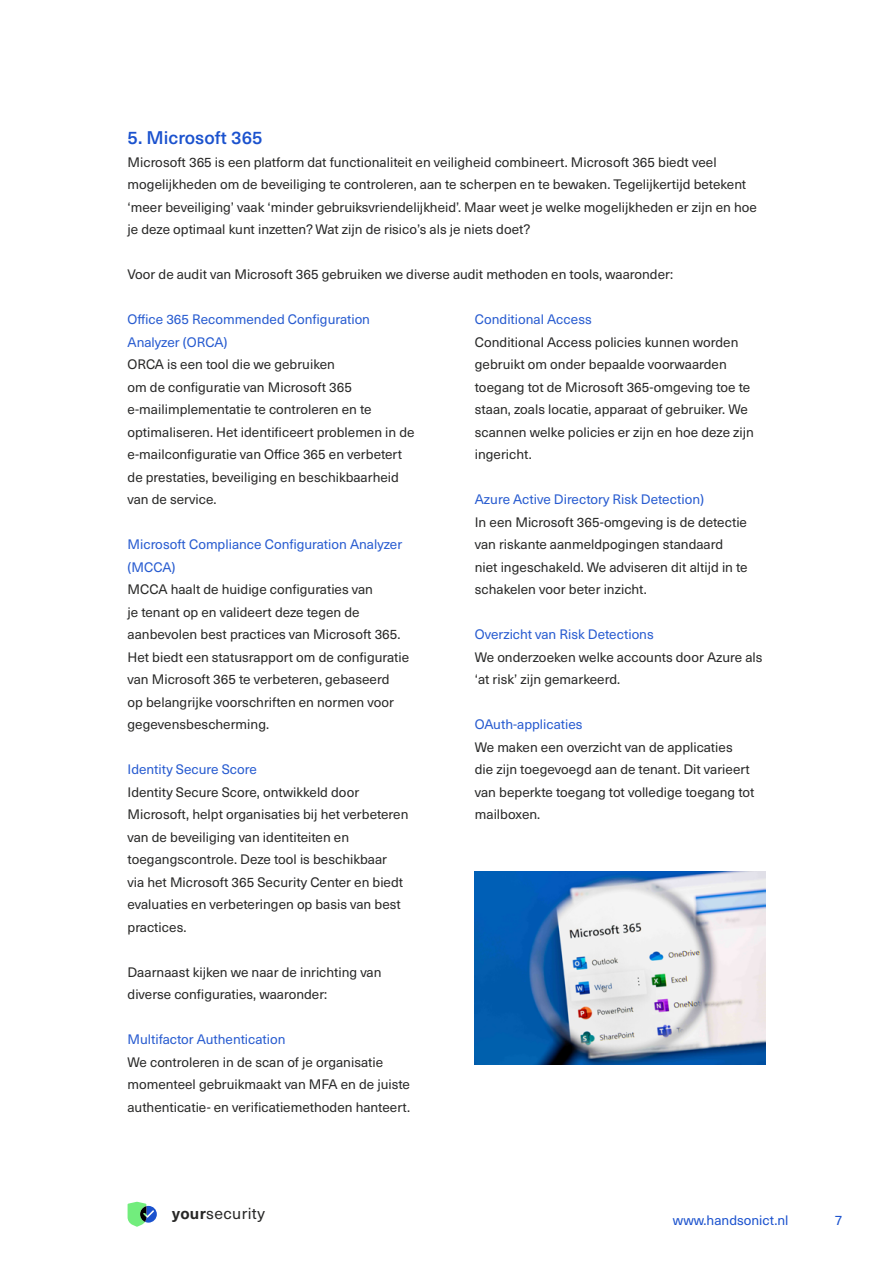
<style>
.page{position:relative;width:893px;height:1263px;background:#fff}
.page>*{position:absolute;margin:0;border:0;box-sizing:border-box;transform-origin:0 0}
.t1{font:500 18px "Neue Haas Unica W1 G";color:#1b52ce}
.t2{font:15.75px "Neue Haas Unica W1 G";letter-spacing:.02em;color:#282827}
.t3{font:13.5px/22.5px "Neue Haas Unica W1 G";color:#282827}
.t4{font:13.5px/22.5px "Neue Haas Unica W1 G";color:#275bd0}
.t5{font:13.5px "Neue Haas Unica W1 G";color:#1b52ce}
.s1{font-weight:700}
</style>
<div class="page">
<img style="left:475px;top:871px;width:290px;height:194px">
<svg style="left:128px;top:1202px;width:29px;height:25px"></svg>
<h1 class="t1" style="left:128px;top:124px;width:137px">5. Microsoft 365</h1>
<p class="t3" style="left:128px;top:150px;width:631px">Microsoft 365 is een platform dat functionaliteit en veiligheid combineert. Microsoft 365 biedt veel mogelijkheden om de beveiliging te controleren, aan te scherpen en te bewaken. Tegelijkertijd betekent ‘meer beveiliging’ vaak ‘minder gebruiksvriendelijkheid’. Maar weet je welke mogelijkheden er zijn en hoe je deze optimaal kunt inzetten? Wat zijn de risico’s als je niets doet?</p>
<p class="t3" style="left:128px;top:262px;width:547px">Voor de audit van Microsoft 365 gebruiken we diverse audit methoden en tools, waaronder:</p>
<p class="t4" style="left:128px;top:307px;width:244px">Office 365 Recommended Configuration<br>Analyzer (ORCA)</p>
<p class="t3" style="left:128px;top:352px;width:289px">ORCA is een tool die we gebruiken<br>om de configuratie van Microsoft 365 e-mailimplementatie te controleren en te optimaliseren. Het identificeert problemen in de e-mailconfiguratie van Office 365 en verbetert de prestaties, beveiliging en beschikbaarheid van de service.</p>
<p class="t4" style="left:128px;top:532px;width:276px">Microsoft Compliance Configuration Analyzer (MCCA)</p>
<p class="t3" style="left:128px;top:577px;width:283px">MCCA haalt de huidige configuraties van<br>je tenant op en valideert deze tegen de aanbevolen best practices van Microsoft 365.<br>Het biedt een statusrapport om de configuratie van Microsoft 365 te verbeteren, gebaseerd<br>op belangrijke voorschriften en normen voor gegevensbescherming.</p>
<p class="t4" style="left:128px;top:757px;width:131px">Identity Secure Score</p>
<p class="t3" style="left:128px;top:780px;width:282px">Identity Secure Score, ontwikkeld door Microsoft, helpt organisaties bij het verbeteren van de beveiliging van identiteiten en toegangscontrole. Deze tool is beschikbaar<br>via het Microsoft 365 Security Center en biedt evaluaties en verbeteringen op basis van best practices.</p>
<p class="t3" style="left:128px;top:960px;width:255px">Daarnaast kijken we naar de inrichting van diverse configuraties, waaronder:</p>
<p class="t4" style="left:128px;top:1027px;width:159px">Multifactor Authentication</p>
<p class="t3" style="left:128px;top:1050px;width:284px">We controleren in de scan of je organisatie momenteel gebruikmaakt van MFA en de juiste authenticatie- en verificatiemethoden hanteert.</p>
<p class="t4" style="left:475px;top:307px;width:118px">Conditional Access</p>
<p class="t3" style="left:475px;top:330px;width:281px">Conditional Access policies kunnen worden gebruikt om onder bepaalde voorwaarden toegang tot de Microsoft 365-omgeving toe te staan, zoals locatie, apparaat of gebruiker. We scannen welke policies er zijn en hoe deze zijn ingericht.</p>
<p class="t4" style="left:475px;top:487px;width:231px">Azure Active Directory Risk Detection)</p>
<p class="t3" style="left:475px;top:510px;width:274px">In een Microsoft 365-omgeving is de detectie van riskante aanmeldpogingen standaard niet ingeschakeld. We adviseren dit altijd in te schakelen voor beter inzicht.</p>
<p class="t4" style="left:475px;top:622px;width:180px">Overzicht van Risk Detections</p>
<p class="t3" style="left:475px;top:645px;width:289px">We onderzoeken welke accounts door Azure als ‘at risk’ zijn gemarkeerd.</p>
<p class="t4" style="left:475px;top:712px;width:109px">OAuth-applicaties</p>
<p class="t3" style="left:475px;top:735px;width:281px">We maken een overzicht van de applicaties die zijn toegevoegd aan de tenant. Dit varieert van beperkte toegang tot volledige toegang tot mailboxen.</p>
<p class="t2" style="left:172px;top:1201px;width:94px"><span class="s1">your</span>security</p>
<p class="t5" style="left:673px;top:1211px;width:117px">www.handsonict.nl</p>
<p class="t5" style="left:835px;top:1211px;width:9px">7</p>
</div>
